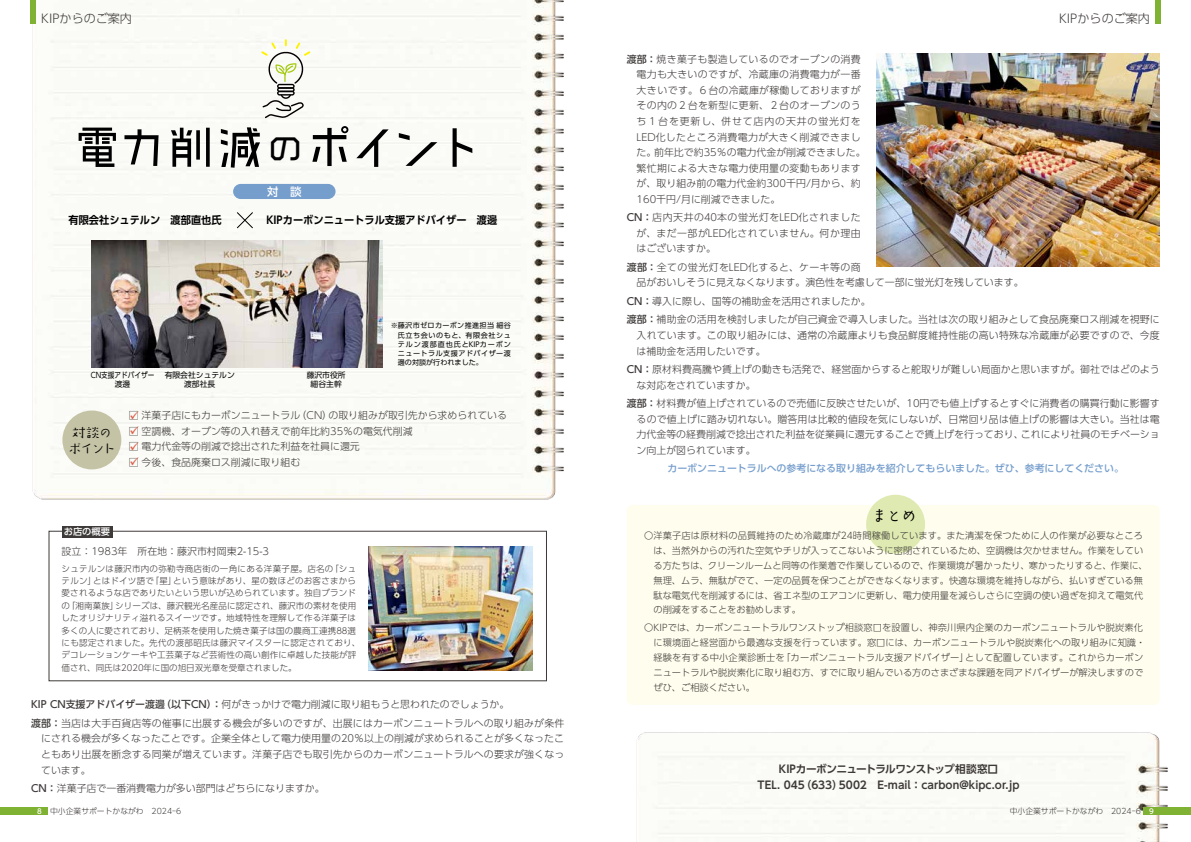
<style>
.page{position:relative;width:1191px;height:842px;background:#fff}
.page>*{position:absolute;margin:0;border:0;box-sizing:border-box;transform-origin:0 0}
.t1{font:50.3px "Makinas Scrap 5";letter-spacing:-.125em;color:#000}
.t2{font:14.9px "AB mayuminwalk";color:#000}
.t3{font:12.8px/15.3px "AB mayuminwalk";letter-spacing:-.05em;color:#000}
.t4{font:12.8px/15.3px "Wingdings";color:#de5e49;text-align:justify;scale:.96 1}
.t5{font:300 12px "UD Shin Go Pr 6";color:#3e3a39}
.t6{font:500 11.3px "UD Shin Go Pr 6 N";color:#fff}
.t7{font:700 10.6px/16.3px "UD Shin Go Pr 6 N De";color:#3e3a39;text-align:center}
.t8{font:700 10.6px "UD Shin Go Pr 6 N De";color:#000;scale:.96 1}
.t9{font:300 9.9px/15.6px "UD Shin Go Pr 6 N";letter-spacing:.005em;color:#3e3a39}
.t10{font:300 9.9px/15.6px "UD Shin Go Pr 6 N";letter-spacing:.03em;color:#3e3a39}
.t11{font:500 9.9px "UD Shin Go Pr 6 N";color:#769ecd}
.t12{font:300 9.2px/14.9px "UD Shin Go Pr 6 N";letter-spacing:.005em;color:#3e3a39}
.t13{font:500 9.2px "UD Shin Go Pr 6 N";color:#fff}
.t14{font:300 8.5px/12.4px "UD Shin Go Pr 6 N";letter-spacing:.02em;color:#3e3a39}
.t15{font:300 7.8px "UD Shin Go Pr 6";color:#3e3a39}
.t16{font:7.8px/9.6px "UD Shin Go Pr 6 N";color:#000;text-align:center}
.t17{font:7.8px/9.6px "UD Shin Go Pr 6 N";color:#000;text-align:center;scale:.85 1}
.t18{font:7.1px/9.2px "UD Shin Go Pr 6 N";letter-spacing:.07em;color:#000;text-align:justify}
.s1{font-size:40.3px}
.s2{font-family:"Kaimin So Std";font-weight:400}
.s3{font-weight:500}
.s4{font-family:"UD Shin Go Pr 6 N";font-weight:500;font-size:7.1px;color:#fff}
</style>
<div class="page">
<div style="left:32px;top:0;width:532px;height:500px;background:#fafbf6"></div>
<div style="left:638px;top:732px;width:532px;height:110px;background:#fafbf6"></div>
<div style="left:626px;top:505px;width:533px;height:200px;background:#fffeee;border-radius:6px"></div>
<div style="left:62px;top:410px;width:59px;height:59px;background:#c5c3a5;border-radius:50%"></div>
<img style="left:876px;top:54px;width:283px;height:212px">
<div style="left:233px;top:184px;width:102px;height:15px;background:#769ecd;border-radius:8px"></div>
<svg style="left:236px;top:211px;width:18px;height:18px"></svg>
<div style="left:49px;top:531px;width:497px;height:150px;border:1px solid #3e3a39"></div>
<img style="left:368px;top:547px;width:165px;height:123px">
<div style="left:62px;top:526px;width:51px;height:11px;background:#3e3a39"></div>
<img style="left:91px;top:241px;width:292px;height:126px">
<svg style="left:261px;top:39px;width:49px;height:79px"></svg>
<div style="left:866px;top:495px;width:59px;height:59px;background:#deeab1;border-radius:50%"></div>
<div style="left:0;top:807px;width:48px;height:7px;background:#7fb132"></div>
<div style="left:1142px;top:807px;width:49px;height:7px;background:#7fb132"></div>
<div style="left:30px;top:0;width:6px;height:24px;background:#7fb132"></div>
<div style="left:1155px;top:0;width:6px;height:24px;background:#7fb132"></div>
<p class="t5" style="left:41px;top:8px;width:92px">KIPからのご案内</p>
<p class="t5" style="left:1059px;top:8px;width:92px">KIPからのご案内</p>
<h1 class="t1" style="left:72px;top:118px;width:413px">電力削減<span class="s1">の</span>ポイント</h1>
<p class="t6" style="left:267px;top:182px;width:36px">対　談</p>
<p class="t8" style="left:68px;top:212px;width:161px">有限会社シュテルン　渡部直也氏</p>
<p class="t8" style="left:266px;top:212px;width:242px">KIPカーボンニュートラル支援アドバイザー　渡邊</p>
<p class="t18" style="left:398px;top:321px;width:115px;text-indent:-7px">※藤沢市ゼロカーボン推進担当 細谷氏立ち会いのもと、有限会社シュテルン渡部直也氏とKIPカーボンニュートラル支援アドバイザー渡邊の対談が行われました。</p>
<p class="t17" style="left:91px;top:370px;width:76px">CN支援アドバイザー渡邊</p>
<p class="t16" style="left:165px;top:370px;width:72px">有限会社シュテルン渡部社長</p>
<p class="t3" style="left:69px;top:425px;width:48px">対談のポイント</p>
<p class="t16" style="left:307px;top:370px;width:40px">藤沢市役所細谷主幹</p>
<p class="t9" style="left:129px;top:407px;width:380px"><span class="s2">□</span> 洋菓子店にもカーボンニュートラル（CN）の取り組みが取引先から求められている</p>
<p class="t9" style="left:129px;top:423px;width:285px"><span class="s2">□</span> 空調機、オーブン等の入れ替えで前年比約35％の電気代削減</p>
<p class="t9" style="left:129px;top:438px;width:233px"><span class="s2">□</span> 電力代金等の削減で捻出された利益を社員に還元</p>
<p class="t9" style="left:129px;top:454px;width:173px"><span class="s2">□</span> 今後、食品廃棄ロス削減に取り組む</p>
<p class="t4" style="left:129px;top:409px;width:12px">✓ ✓ ✓ ✓</p>
<p class="t13" style="left:64px;top:524px;width:48px">お店の概要</p>
<p class="t9" style="left:62px;top:543px;width:209px">設立：1983年　所在地：藤沢市村岡東2-15-3</p>
<p class="t14" style="left:62px;top:562px;width:300px">シュテルンは藤沢市内の弥勒寺商店街の一角にある洋菓子屋。店名の「シュテルン」とはドイツ語で「星」という意味があり、星の数ほどのお客さまから愛されるような店でありたいという思いが込められています。独自ブランドの「湘南菓族」シリーズは、藤沢観光名産品に認定され、藤沢市の素材を使用したオリジナリティ溢れるスイーツです。地域特性を理解して作る洋菓子は多くの人に愛されており、足柄茶を使用した焼き菓子は国の農商工連携88選にも認定されました。先代の渡部昭氏は藤沢マイスターに認定されており、デコレーションケーキや工芸菓子など芸術性の高い創作に卓越した技能が評価され、同氏は2020年に国の旭日双光章を受章されました。</p>
<p class="t9" style="left:31px;top:695px;width:534px;line-height:18.4px"><span class="s3">KIP CN支援アドバイザー渡邊（以下CN）：</span>何がきっかけで電力削減に取り組もうと思われたのでしょうか。<br><span class="s3">渡部：</span>当店は大手百貨店等の催事に出展する機会が多いのですが、出展にはカーボンニュートラルへの取り組みが条件</p>
<p class="t9" style="left:41px;top:730px;width:525px;text-align:justify">にされる機会が多くなったことです。企業全体として電力使用量の20％以上の削減が求められることが多くなったこともあり出展を断念する同業が増えています。洋菓子店でも取引先からのカーボンニュートラルへの要求が強くなっています。</p>
<p class="t9" style="left:31px;top:780px;width:295px"><span class="s3">CN：</span>洋菓子店で一番消費電力が多い部門はどちらになりますか。</p>
<p class="t10" style="left:636px;top:51px;width:230px;text-indent:-10px"><span class="s3">渡部：</span>焼き菓子も製造しているのでオーブンの消費電力も大きいのですが、冷蔵庫の消費電力が一番大きいです。６台の冷蔵庫が稼働しておりますがその内の２台を新型に更新、２台のオーブンのうち１台を更新し、併せて店内の天井の蛍光灯を<br>LED化したところ消費電力が大きく削減できました。前年比で約35％の電力代金が削減できました。繁忙期による大きな電力使用量の変動もありますが、取り組み前の電力代金約300千円/月から、約<br>160千円/月に削減できました。</p>
<p class="t9" style="left:636px;top:209px;width:226px;text-align:justify;text-indent:-10px"><span class="s3">CN：</span>店内天井の40本の蛍光灯をLED化されましたが、まだ一部がLED化されていません。何か理由はございますか。</p>
<p class="t9" style="left:636px;top:259px;width:388px;text-indent:-10px"><span class="s3">渡部：</span>全ての蛍光灯をLED化すると、ケーキ等の商<br>品がおいしそうに見えなくなります。演色性を考慮して一部に蛍光灯を残しています。</p>
<p class="t9" style="left:626px;top:292px;width:534px;line-height:18.4px"><span class="s3">CN：</span>導入に際し、国等の補助金を活用されましたか。<br><span class="s3">渡部：</span>補助金の活用を検討しましたが自己資金で導入しました。当社は次の取り組みとして食品廃棄ロス削減を視野に</p>
<p class="t9" style="left:636px;top:327px;width:525px">入れています。この取り組みには、通常の冷蔵庫よりも食品鮮度維持性能の高い特殊な冷蔵庫が必要ですので、今度は補助金を活用したいです。</p>
<p class="t9" style="left:636px;top:361px;width:525px;text-indent:-10px"><span class="s3">CN：</span>原材料費高騰や賃上げの動きも活発で、経営面からすると舵取りが難しい局面かと思いますが。御社ではどのような対応をされていますか。</p>
<p class="t9" style="left:636px;top:395px;width:525px;text-align:justify;text-indent:-10px"><span class="s3">渡部：</span>材料費が値上げされているので売価に反映させたいが、10円でも値上げするとすぐに消費者の購買行動に影響するので値上げに踏み切れない。贈答用は比較的値段を気にしないが、日常回り品は値上げの影響は大きい。当社は電力代金等の経費削減で捻出された利益を従業員に還元することで賃上げを行っており、これにより社員のモチベーション向上が図られています。</p>
<p class="t11" style="left:667px;top:460px;width:458px">カーボンニュートラルへの参考になる取り組みを紹介してもらいました。ぜひ、参考にしてください。</p>
<h2 class="t2" style="left:872px;top:507px;width:46px">まとめ</h2>
<p class="t12" style="left:653px;top:528px;width:496px;text-indent:-9px">〇洋菓子店は原材料の品質維持のため冷蔵庫が24時間稼働しています。また清潔を保つために人の作業が必要なところは、当然外からの汚れた空気やチリが入ってこないように密閉されているため、空調機は欠かせません。作業をしている方たちは、クリーンルームと同等の作業着で作業しているので、作業環境が暑かったり、寒かったりすると、作業に、無理、ムラ、無駄がでて、一定の品質を保つことができなくなります。快適な環境を維持しながら、払いすぎている無駄な電気代を削減するには、省エネ型のエアコンに更新し、電力使用量を減らしさらに空調の使い過ぎを抑えて電気代の削減をすることをお勧めします。</p>
<p class="t12" style="left:653px;top:620px;width:493px;text-indent:-9px">〇KIPでは、カーボンニュートラルワンストップ相談窓口を設置し、神奈川県内企業のカーボンニュートラルや脱炭素化に環境面と経営面から最適な支援を行っています。窓口には、カーボンニュートラルや脱炭素化への取り組みに知識・経験を有する中小企業診断士を「カーボンニュートラル支援アドバイザー」として配置しています。これからカーボンニュートラルや脱炭素化に取り組む方、すでに取り組んでいる方のさまざまな課題を同アドバイザーが解決しますのでぜひ、ご相談ください。</p>
<p class="t7" style="left:757px;top:760px;width:263px">KIPカーボンニュートラルワンストップ相談窓口<br>TEL. 045（633）5002　E-mail：carbon@kipc.or.jp</p>
<p class="t15" style="left:37px;top:805px;width:146px"><span class="s4">8</span> 中小企業サポートかながわ　2024-6</p>
<p class="t15" style="left:1009px;top:805px;width:145px">中小企業サポートかながわ　2024-6 <span class="s4">9</span></p>
</div>
